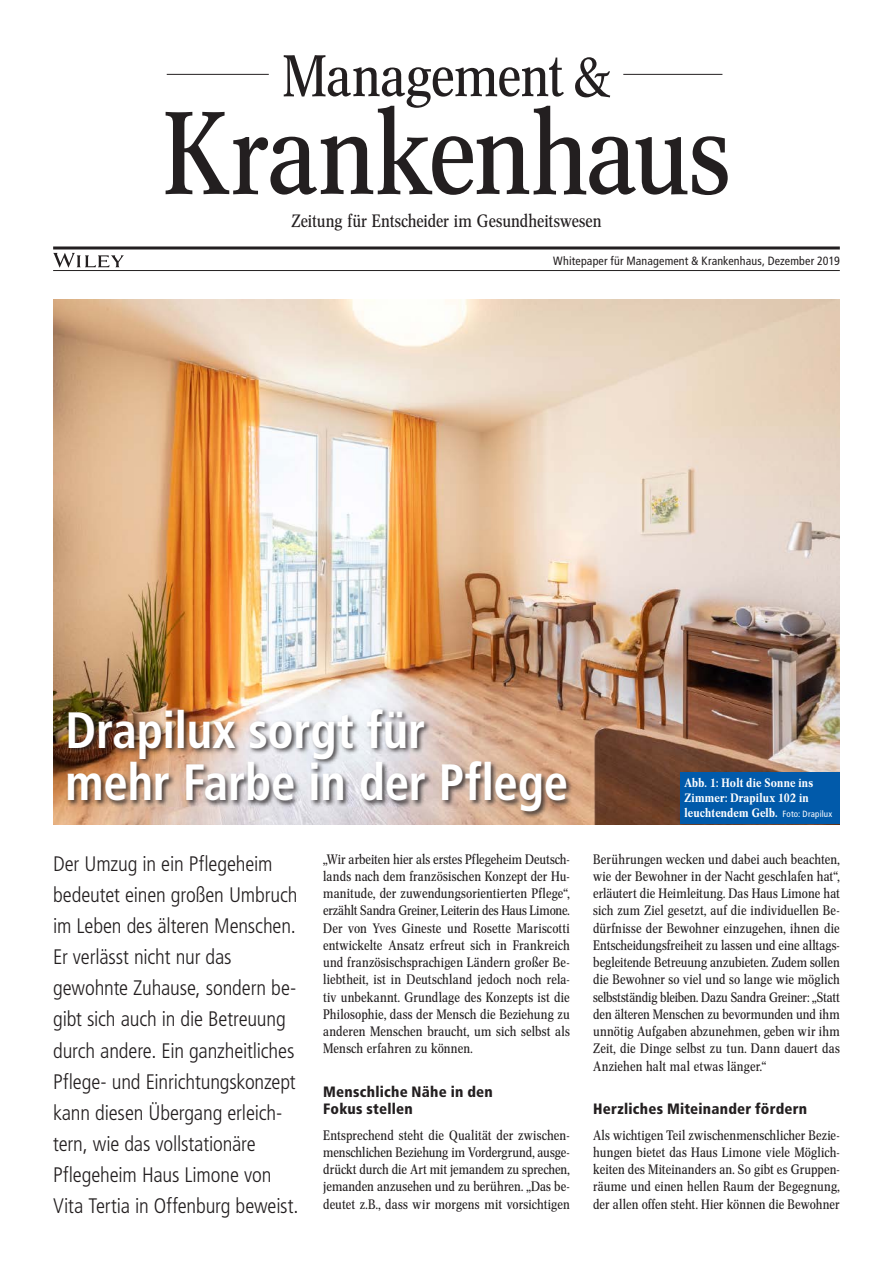
<style>
.page{position:relative;width:893px;height:1263px;background:#fff}
.page>*{position:absolute;margin:0;border:0;box-sizing:border-box;transform-origin:0 0}
.t1{font:115.35px "Concorde Nova";letter-spacing:-.01em;color:#231f20}
.t2{font:57.75px "Concorde Nova";letter-spacing:-.015em;color:#231f20}
.t3{font:700 condensed 51px/52.5px "Frutiger LT Std";letter-spacing:-.005em;color:#fff;scale:.96 1}
.t4{font:300 condensed 21px/31px "Frutiger LT Std";letter-spacing:-.01em;color:#231f20}
.t5{font:17.7px "Concorde Nova";color:#231f20}
.t6{font:900 condensed 15px/17.2px "Frutiger LT Std";letter-spacing:.015em;color:#231f20}
.t7{font:13.5px/17.2px "Concorde Nova";letter-spacing:.005em;color:#231f20;text-align:justify}
.t8{font:500 12px/15px "Concorde Nova";letter-spacing:.02em;color:#fff}
.t9{font:condensed 12px "Frutiger LT Std";letter-spacing:.01em;color:#231f20}
.s1{font-family:"Frutiger LT Std";font-weight:400;font-stretch:condensed;font-size:9px}
</style>
<div class="page">
<img style="left:53px;top:300px;width:787px;height:524px">
<div style="left:66px;top:706px;width:507px;height:112px;background:#231f20;opacity:.8"></div>
<hr style="left:53px;top:246px;width:787px;height:3px;background:#231f20">
<hr style="left:53px;top:270px;width:787px;height:1px;background:#231f20">
<hr style="left:167px;top:74px;width:102px;height:1px;background:#231f20">
<hr style="left:623px;top:74px;width:99px;height:1px;background:#231f20">
<svg style="left:53px;top:253px;width:71px;height:15px"></svg>
<div style="left:680px;top:772px;width:160px;height:52px;background:#015aaa"></div>
<h2 class="t2" style="left:282px;top:43px;width:330px">Management &amp;</h2>
<h1 class="t1" style="left:163px;top:87px;width:569px">Krankenhaus</h1>
<h3 class="t5" style="left:291px;top:210px;width:312px">Zeitung für Entscheider im Gesundheitswesen</h3>
<p class="t9" style="left:553px;top:254px;width:288px">Whitepaper für Management &amp; Krankenhaus, Dezember 2019</p>
<h3 class="t3" style="left:65px;top:704px;width:525px">Drapilux sorgt für<br>mehr Farbe in der Pflege</h3>
<p class="t4" style="left:53px;top:848px;width:247px">Der Umzug in ein Pflegeheim bedeutet einen großen Umbruch im Leben des älteren Menschen.<br>Er verlässt nicht nur das gewohnte Zuhause, sondern be&shy;gibt sich auch in die Betreuung durch andere. Ein ganzheitliches<br>Pflege- und Einrichtungskonzept kann diesen Übergang erleich&shy;tern, wie das vollstationäre<br>Pflegeheim Haus Limone von<br>Vita Tertia in Offenburg beweist.</p>
<p class="t7" style="left:323px;top:850px;width:248px">„Wir arbeiten hier als erstes Pflegeheim Deutsch&shy;lands nach dem französischen Konzept der Hu&shy;manitude, der zuwendungsorientierten Pflege“, erzählt Sandra Greiner, Leiterin des Haus Limone.<br>Der von Yves Gineste und Rosette Mariscotti entwickelte Ansatz erfreut sich in Frankreich und französischsprachigen Ländern großer Be&shy;liebtheit, ist in Deutschland jedoch noch rela&shy;tiv unbekannt. Grundlage des Konzepts ist die Philosophie, dass der Mensch die Beziehung zu anderen Menschen braucht, um sich selbst als Mensch erfahren zu können.</p>
<p class="t6" style="left:323px;top:1083px;width:171px">Menschliche Nähe in den<br>Fokus stellen</p>
<p class="t7" style="left:323px;top:1126px;width:248px">Entsprechend steht die Qualität der zwischen&shy;menschlichen Beziehung im Vordergrund, ausge&shy;drückt durch die Art mit jemandem zu sprechen, jemanden anzusehen und zu berühren. „Das be&shy;deutet z.B., dass wir morgens mit vorsichtigen</p>
<p class="t8" style="left:684px;top:776px;width:149px">Abb. 1: Holt die Sonne ins<br>Zimmer: Drapilux 102 in leuchtendem Gelb. <span class="s1">Foto: Drapilux</span></p>
<p class="t7" style="left:593px;top:850px;width:248px">Berührungen wecken und dabei auch beachten, wie der Bewohner in der Nacht geschlafen hat“, erläutert die Heimleitung. Das Haus Limone hat sich zum Ziel gesetzt, auf die individuellen Be&shy;dürfnisse der Bewohner einzugehen, ihnen die Entscheidungsfreiheit zu lassen und eine alltags&shy;begleitende Betreuung anzubieten. Zudem sollen die Bewohner so viel und so lange wie möglich selbstständig bleiben. Dazu Sandra Greiner: „Statt den älteren Menschen zu bevormunden und ihm unnötig Aufgaben abzunehmen, geben wir ihm Zeit, die Dinge selbst zu tun. Dann dauert das Anziehen halt mal etwas länger.“</p>
<p class="t6" style="left:593px;top:1100px;width:216px">Herzliches Miteinander fördern</p>
<p class="t7" style="left:593px;top:1126px;width:248px">Als wichtigen Teil zwischenmenschlicher Bezie&shy;hungen bietet das Haus Limone viele Möglich&shy;keiten des Miteinanders an. So gibt es Gruppen&shy;räume und einen hellen Raum der Begegnung, der allen offen steht. Hier können die Bewohner</p>
</div>
